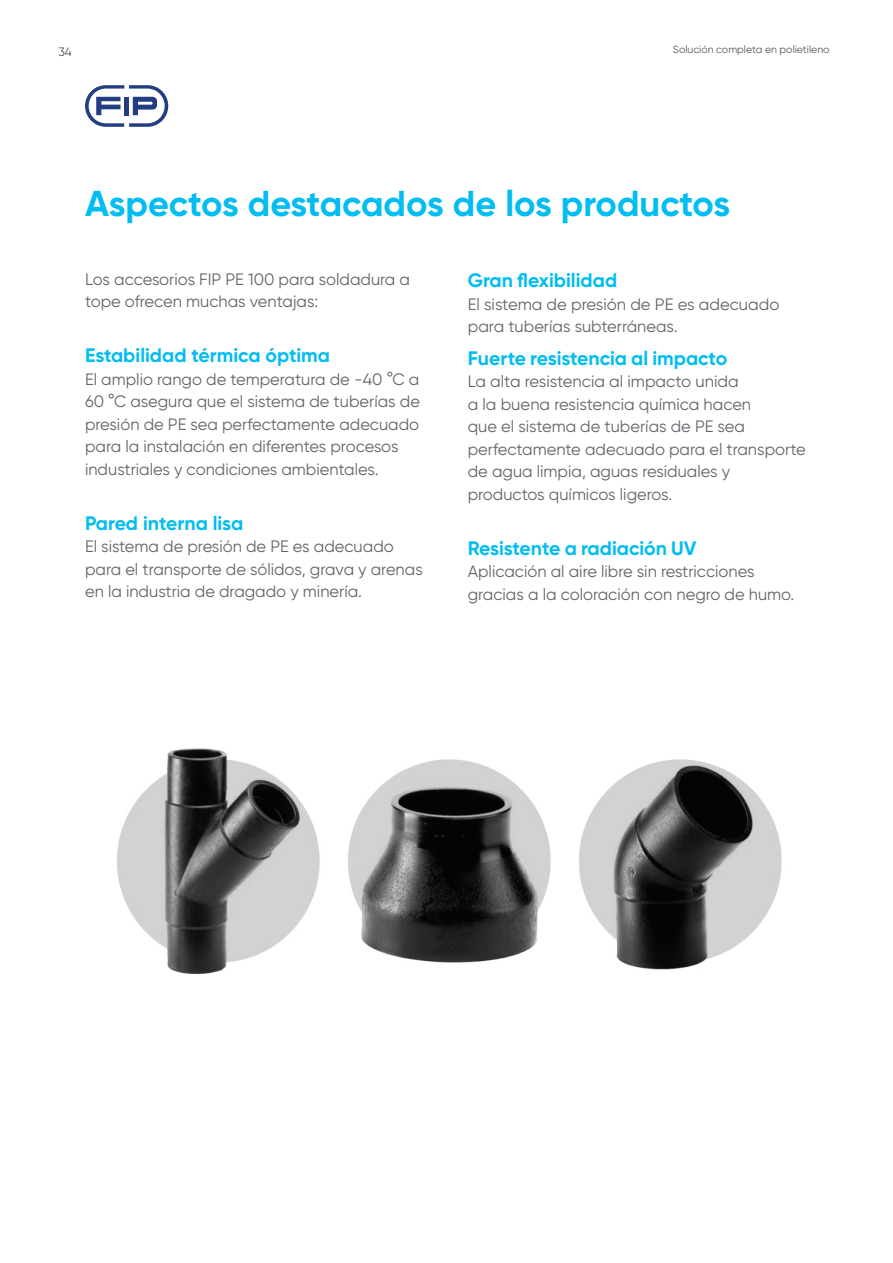
<style>
.page{position:relative;width:893px;height:1263px;background:#fff}
.page>*{position:absolute;margin:0;border:0;box-sizing:border-box;transform-origin:0 0}
.t1{font:700 36px "Gilroy";letter-spacing:-.005em;color:#01bdf2}
.t2{font:700 19.5px "Gilroy";color:#01bdf2}
.t3{font:16.5px/22.5px "Gilroy";color:#62656a}
.t4{font:300 12px "Gilroy";color:#231f20}
.t5{font:10.5px "Gilroy";color:#57585a}
</style>
<div class="page">
<svg style="left:85px;top:85px;width:83px;height:42px"></svg>
<div style="left:124px;top:97px;width:5px;height:18px;background:#223d82"></div>
<img style="left:117px;top:748px;width:665px;height:227px">
<p class="t4" style="left:58px;top:47px;width:15px">34</p>
<p class="t5" style="left:673px;top:45px;width:158px">Solución completa en polietileno</p>
<h1 class="t1" style="left:85px;top:183px;width:647px">Aspectos destacados de los productos</h1>
<p class="t3" style="left:85px;top:268px;width:326px">Los accesorios FIP PE 100 para soldadura a tope ofrecen muchas ventajas:</p>
<p class="t2" style="left:85px;top:344px;width:247px">Estabilidad térmica óptima</p>
<p class="t3" style="left:85px;top:368px;width:336px">El amplio rango de temperatura de -40 °C a 60 °C asegura que el sistema de tuberías de presión de PE sea perfectamente adecuado para la instalación en diferentes procesos industriales y condiciones ambientales.</p>
<p class="t2" style="left:85px;top:512px;width:160px">Pared interna lisa</p>
<p class="t3" style="left:85px;top:535px;width:339px">El sistema de presión de PE es adecuado para el transporte de sólidos, grava y arenas en la industria de dragado y minería.</p>
<p class="t2" style="left:468px;top:269px;width:151px">Gran flexibilidad</p>
<p class="t3" style="left:468px;top:293px;width:313px">El sistema de presión de PE es adecuado para tuberías subterráneas.</p>
<p class="t2" style="left:468px;top:347px;width:261px">Fuerte resistencia al impacto</p>
<p class="t3" style="left:468px;top:370px;width:340px">La alta resistencia al impacto unida<br>a la buena resistencia química hacen<br>que el sistema de tuberías de PE sea perfectamente adecuado para el transporte de agua limpia, aguas residuales y productos químicos ligeros.</p>
<p class="t2" style="left:468px;top:537px;width:230px">Resistente a radiación UV</p>
<p class="t3" style="left:468px;top:560px;width:328px">Aplicación al aire libre sin restricciones gracias a la coloración con negro de humo.</p>
</div>
